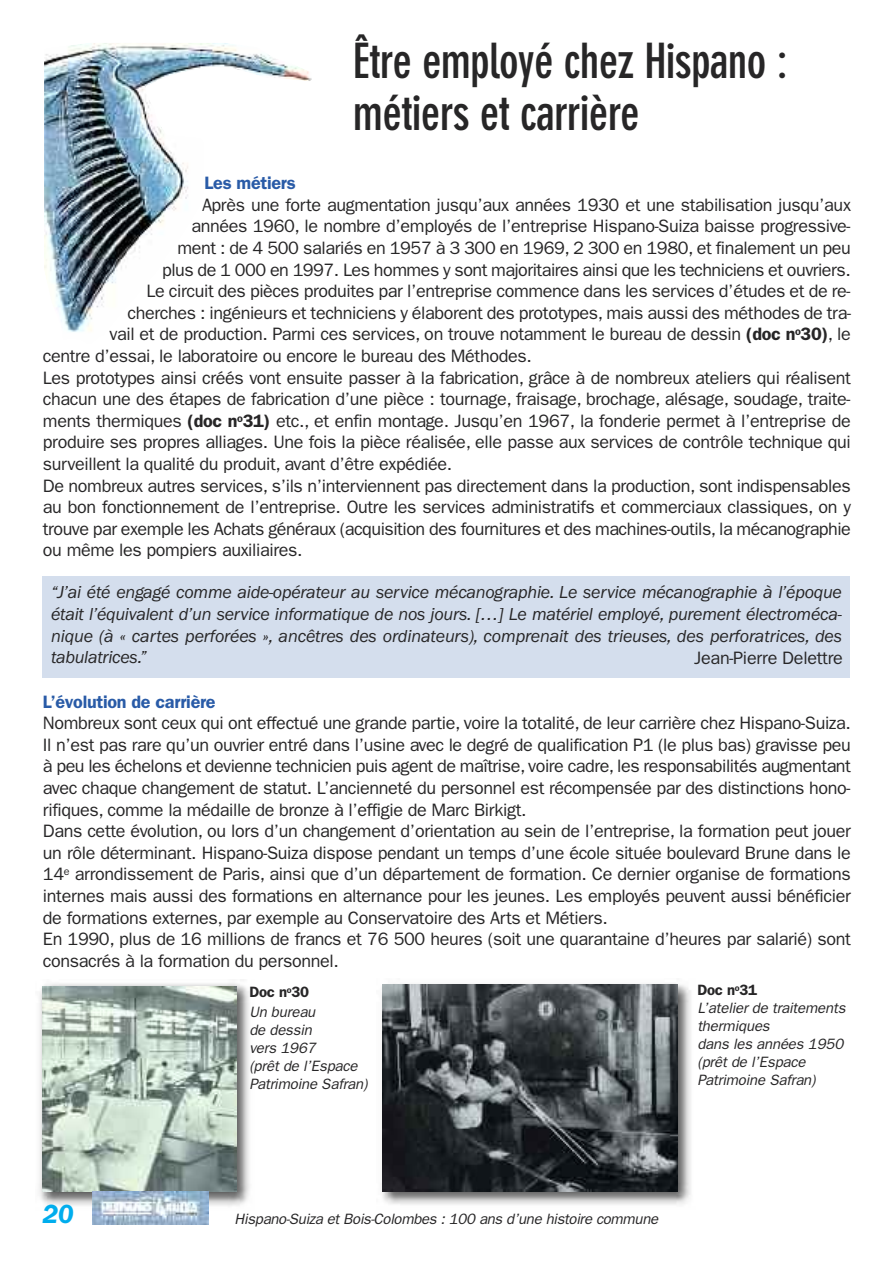
<style>
.page{position:relative;width:893px;height:1263px;background:#fff}
.page>*{position:absolute;margin:0;border:0;box-sizing:border-box;transform-origin:0 0}
.t1{font:700 condensed 48px/52.5px "DIN Neuzeit Grotesk";letter-spacing:-.015em;color:#272627}
.t2{font:italic 600 27px "Franklin Gothic";color:#00aded}
.t3{font:18px/21.6px "Franklin Gothic";letter-spacing:-.02em;color:#272627}
.t4{font:italic 18px/21.6px "Franklin Gothic";letter-spacing:-.01em;color:#272627;text-align:justify}
.t5{font:600 18px "Franklin Gothic";letter-spacing:-.015em;color:#295ba7}
.t6{font:italic 15px/18px "Franklin Gothic";letter-spacing:-.01em;color:#272627}
.s1{font-weight:600}
.s2{font-weight:600;font-style:normal}
</style>
<div class="page">
<div style="left:43px;top:577px;width:807px;height:101px;background:#d4deed"></div>
<img style="left:39px;top:983px;width:211px;height:227px">
<img style="left:42px;top:986px;width:194px;height:205px">
<img style="left:381px;top:983px;width:310px;height:222px">
<img style="left:383px;top:985px;width:295px;height:206px">
<img style="left:44px;top:43px;width:268px;height:289px">
<img style="left:92px;top:1191px;width:116px;height:33px">
<h1 class="t1" style="left:353px;top:38px;width:436px">Être employé chez Hispano : métiers et carrière</h1>
<p class="t5" style="left:205px;top:172px;width:93px">Les métiers</p>
<p class="t3" style="left:202px;top:194px;width:650px">Après une forte augmentation jusqu’aux années 1930 et une stabilisation jusqu’aux</p>
<p class="t3" style="left:191px;top:215px;width:661px">années 1960, le nombre d’employés de l’entreprise Hispano-Suiza baisse progressive-</p>
<p class="t3" style="left:177px;top:237px;width:675px">ment : de 4 500 salariés en 1957 à 3 300 en 1969, 2 300 en 1980, et finalement un peu</p>
<p class="t3" style="left:162px;top:258px;width:690px">plus de 1 000 en 1997. Les hommes y sont majoritaires ainsi que les techniciens et ouvriers.</p>
<p class="t3" style="left:146px;top:280px;width:706px">Le circuit des pièces produites par l’entreprise commence dans les services d’études et de re-</p>
<p class="t3" style="left:128px;top:302px;width:725px">cherches : ingénieurs et techniciens y élaborent des prototypes, mais aussi des méthodes de tra-</p>
<p class="t3" style="left:110px;top:323px;width:743px">vail et de production. Parmi ces services, on trouve notamment le bureau de dessin <span class="s1">(doc n</span><sup>o</sup><span class="s1">30)</span>, le</p>
<p class="t3" style="left:43px;top:345px;width:490px">centre d’essai, le laboratoire ou encore le bureau des Méthodes.</p>
<p class="t3" style="left:43px;top:366px;width:809px">Les prototypes ainsi créés vont ensuite passer à la fabrication, grâce à de nombreux ateliers qui réalisent</p>
<p class="t3" style="left:43px;top:388px;width:809px">chacun une des étapes de fabrication d’une pièce : tournage, fraisage, brochage, alésage, soudage, traite-</p>
<p class="t3" style="left:43px;top:410px;width:809px">ments thermiques <span class="s1">(doc n</span><sup>o</sup><span class="s1">31)</span> etc., et enfin montage. Jusqu’en 1967, la fonderie permet à l’entreprise de</p>
<p class="t3" style="left:43px;top:431px;width:809px">produire ses propres alliages. Une fois la pièce réalisée, elle passe aux services de contrôle technique qui</p>
<p class="t3" style="left:43px;top:453px;width:411px">surveillent la qualité du produit, avant d’être expédiée.</p>
<p class="t3" style="left:43px;top:474px;width:809px">De nombreux autres services, s’ils n’interviennent pas directement dans la production, sont indispensables</p>
<p class="t3" style="left:43px;top:496px;width:809px">au bon fonctionnement de l’entreprise. Outre les services administratifs et commerciaux classiques, on y</p>
<p class="t3" style="left:43px;top:518px;width:809px">trouve par exemple les Achats généraux (acquisition des fournitures et des machines-outils, la mécanographie</p>
<p class="t3" style="left:43px;top:539px;width:261px">ou même les pompiers auxiliaires.</p>
<p class="t4" style="left:51px;top:583px;width:792px">“J’ai été engagé comme aide-opérateur au service mécanographie. Le service mécanographie à l’époque était l’équivalent d’un service informatique de nos jours. […] Le matériel employé, purement électroméca&shy;nique (à « cartes perforées », ancêtres des ordinateurs), comprenait des trieuses, des perforatrices, des tabulatrices.”</p>
<p class="t3" style="left:694px;top:647px;width:150px">Jean-Pierre Delettre</p>
<p class="t5" style="left:43px;top:691px;width:174px">L’évolution de carrière</p>
<p class="t3" style="left:43px;top:712px;width:809px">Nombreux sont ceux qui ont effectué une grande partie, voire la totalité, de leur carrière chez Hispano-Suiza.<br>Il n’est pas rare qu’un ouvrier entré dans l’usine avec le degré de qualification P1 (le plus bas) gravisse peu à peu les échelons et devienne technicien puis agent de maîtrise, voire cadre, les responsabilités augmentant avec chaque changement de statut. L’ancienneté du personnel est récompensée par des distinctions hono&shy;rifiques, comme la médaille de bronze à l’effigie de Marc Birkigt.<br>Dans cette évolution, ou lors d’un changement d’orientation au sein de l’entreprise, la formation peut jouer un rôle déterminant. Hispano-Suiza dispose pendant un temps d’une école située boulevard Brune dans le 14<sup>e</sup> arrondissement de Paris, ainsi que d’un département de formation. Ce dernier organise de formations internes mais aussi des formations en alternance pour les jeunes. Les employés peuvent aussi bénéficier de formations externes, par exemple au Conservatoire des Arts et Métiers.<br>En 1990, plus de 16 millions de francs et 76 500 heures (soit une quarantaine d’heures par salarié) sont consacrés à la formation du personnel.</p>
<p class="t6" style="left:249px;top:982px;width:68px;line-height:19.5px"><span class="s2">Doc n</span><sup>o</sup><span class="s2">30<br></span>Un bureau</p>
<p class="t6" style="left:249px;top:1020px;width:120px">de dessin<br>vers 1967<br>(prêt de l’Espace<br>Patrimoine Safran)</p>
<p class="t6" style="left:697px;top:981px;width:150px"><span class="s2">Doc n</span><sup>o</sup><span class="s2">31<br></span>L’atelier de traitements thermiques<br>dans les années 1950 (prêt de l’Espace<br>Patrimoine Safran)</p>
<h2 class="t2" style="left:43px;top:1204px;width:33px">20</h2>
<p class="t6" style="left:235px;top:1210px;width:425px">Hispano-Suiza et Bois-Colombes : 100 ans d’une histoire commune</p>
</div>
